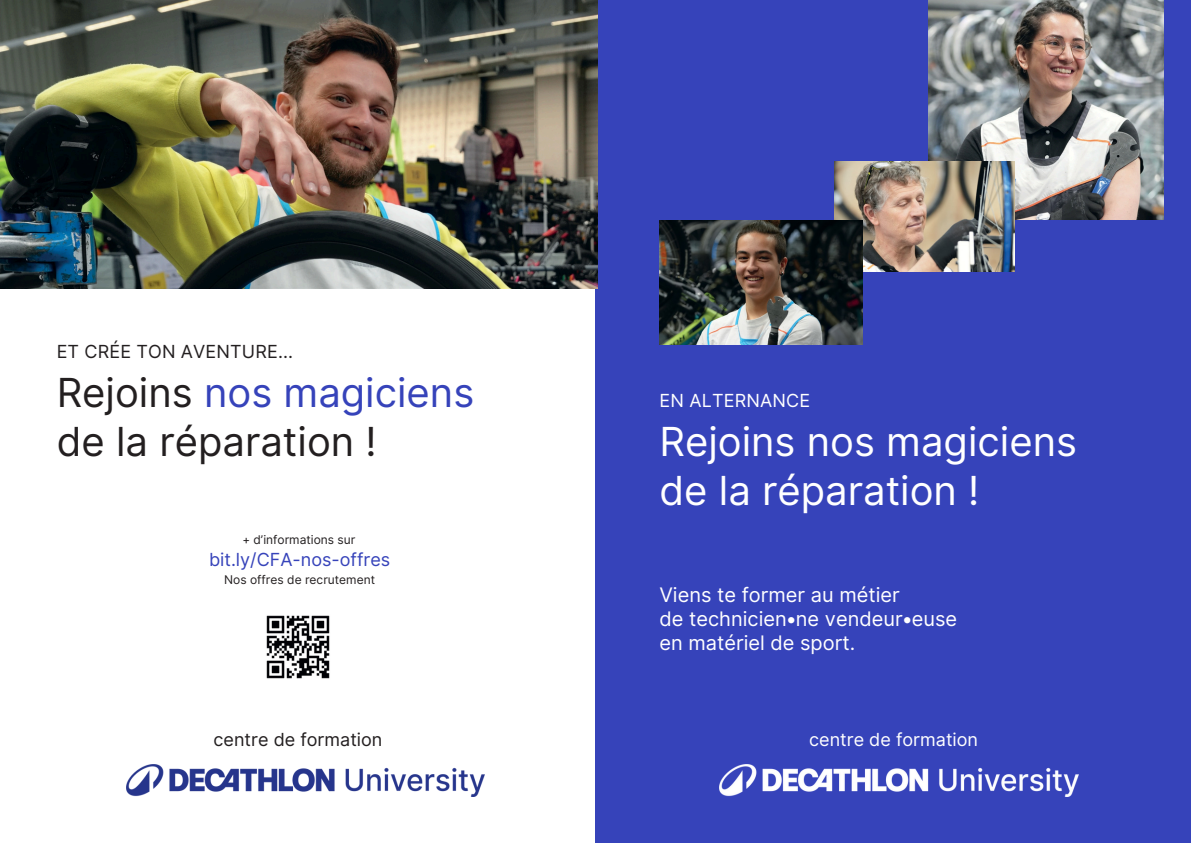
<style>
.page{position:relative;width:1191px;height:843px;background:#fff}
.page>*{position:absolute;margin:0;border:0;box-sizing:border-box;transform-origin:0 0}
.t1{font:40px/48.8px "Inter";color:#231f20}
.t2{font:40px/48.8px "Inter";color:#fff}
.t3{font:20px/24px "Inter";color:#fff}
.t4{font:18px "Inter";color:#231f20}
.t5{font:18px "Inter";color:#fff}
.t6{font:18px "Inter";color:#3643ba}
.t7{font:12px "Inter";color:#231f20}
.s1{color:#3643ba}
</style>
<div class="page">
<div style="left:595px;top:0;width:595px;height:842px;background:#3643ba"></div>
<img style="left:0;top:0;width:597px;height:288px">
<img style="left:266px;top:615px;width:64px;height:64px">
<img style="left:928px;top:0;width:234px;height:220px">
<img style="left:834px;top:162px;width:180px;height:109px">
<img style="left:659px;top:220px;width:203px;height:124px">
<img style="left:719px;top:764px;width:359px;height:32px">
<img style="left:126px;top:764px;width:359px;height:32px">
<h3 class="t4" style="left:57px;top:341px;width:238px">ET CRÉE TON AVENTURE...</h3>
<h3 class="t1" style="left:57px;top:368px;width:419px">Rejoins <span class="s1">nos magiciens </span>de la réparation !</h3>
<h2 class="t7" style="left:242px;top:532px;width:114px">+ d’informations sur</h2>
<p class="t6" style="left:209px;top:548px;width:183px">bit.ly/CFA-nos-offres</p>
<p class="t7" style="left:224px;top:572px;width:152px">Nos offres de recrutement</p>
<p class="t4" style="left:213px;top:728px;width:170px">centre de formation</p>
<p class="t5" style="left:659px;top:390px;width:152px">EN ALTERNANCE</p>
<p class="t2" style="left:659px;top:417px;width:419px">Rejoins nos magiciens de la réparation !</p>
<p class="t3" style="left:659px;top:582px;width:299px">Viens te former au métier<br>de technicien•ne vendeur•euse en matériel de sport.</p>
<h1 class="t5" style="left:809px;top:728px;width:170px">centre de formation</h1>
</div>
